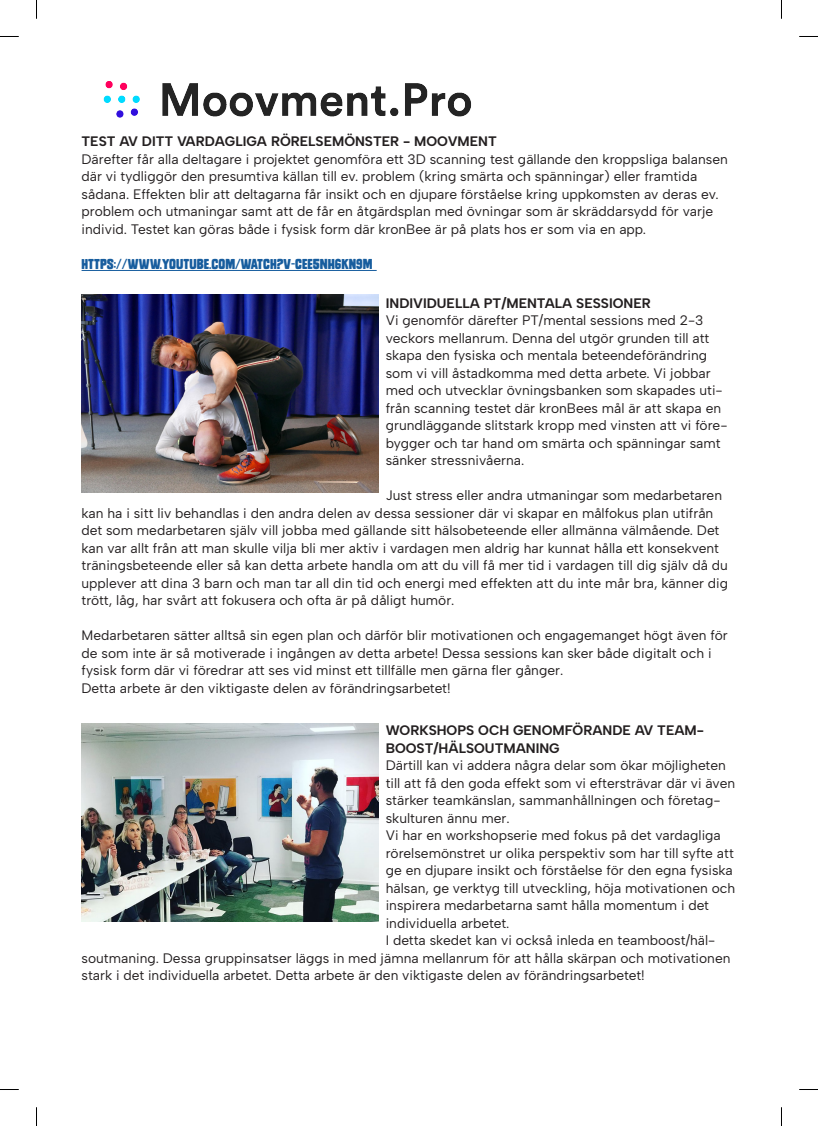
<style>
.page{position:relative;width:818px;height:1126px;background:#fff}
.page>*{position:absolute;margin:0;border:0;box-sizing:border-box;transform-origin:0 0}
.KRONBEE_BRÖD{font:13.75px/17.5px "Albert Sans";color:#231f20}
.KRONBEE_BRÖD-2{font:700 13.75px/17.5px "Albert Sans";color:#231f20}
.t1{font:13.75px "Monstro Solid";color:#175d9e}
</style>
<div class="page">
<img style="left:103px;top:81px;width:368px;height:37px">
<img style="left:81px;top:295px;width:297px;height:197px">
<hr style="left:81px;top:270px;width:295px;height:1px;background:#175d9e">
<img style="left:81px;top:723px;width:297px;height:198px">
<svg style="left:0;top:36px;width:19px;height:1px"></svg>
<svg style="left:799px;top:36px;width:18px;height:1px"></svg>
<svg style="left:0;top:1089px;width:19px;height:1px"></svg>
<svg style="left:799px;top:1089px;width:18px;height:1px"></svg>
<svg style="left:36px;top:0;width:1px;height:19px"></svg>
<svg style="left:36px;top:1107px;width:1px;height:18px"></svg>
<p class="KRONBEE_BRÖD-2" style="left:81px;top:133px;width:416px">TEST AV DITT VARDAGLIGA RÖRELSEMÖNSTER - MOOVMENT</p>
<p class="KRONBEE_BRÖD" style="left:81px;top:150px;width:647px">Därefter får alla deltagare i projektet genomföra ett 3D scanning test gällande den kroppsliga balansen där vi tydliggör den presumtiva källan till ev. problem (kring smärta och spänningar) eller framtida sådana. Effekten blir att deltagarna får insikt och en djupare förståelse kring uppkomsten av deras ev. problem och utmaningar samt att de får en åtgärdsplan med övningar som är skräddarsydd för varje individ. Testet kan göras både i fysisk form där kronBee är på plats hos er som via en app.</p>
<p class="t1" style="left:81px;top:256px;width:292px">HTTPS://WWW.YOUTUBE.COM/WATCH?V=CEE5NH6KN9M</p>
<p class="KRONBEE_BRÖD-2" style="left:385px;top:294px;width:266px">INDIVIDUELLA PT/MENTALA SESSIONER</p>
<p class="KRONBEE_BRÖD" style="left:385px;top:312px;width:343px">Vi genomför därefter PT/mental sessions med 2-3 veckors mellanrum. Denna del utgör grunden till att skapa den fysiska och mentala beteendeförändring som vi vill åstadkomma med detta arbete. Vi jobbar med och utvecklar övningsbanken som skapades uti&shy;från scanning testet där kronBees mål är att skapa en grundläggande slitstark kropp med vinsten att vi före&shy;bygger och tar hand om smärta och spänningar samt sänker stressnivåerna.</p>
<p class="KRONBEE_BRÖD" style="left:81px;top:487px;width:647px;text-indent:304px">Just stress eller andra utmaningar som medarbetaren kan ha i sitt liv behandlas i den andra delen av dessa sessioner där vi skapar en målfokus plan utifrån det som medarbetaren själv vill jobba med gällande sitt hälsobeteende eller allmänna välmående. Det kan var allt från att man skulle vilja bli mer aktiv i vardagen men aldrig har kunnat hålla ett konsekvent träningsbeteende eller så kan detta arbete handla om att du vill få mer tid i vardagen till dig själv då du upplever att dina 3 barn och man tar all din tid och energi med effekten att du inte mår bra, känner dig trött, låg, har svårt att fokusera och ofta är på dåligt humör.</p>
<p class="KRONBEE_BRÖD" style="left:81px;top:627px;width:647px">Medarbetaren sätter alltså sin egen plan och därför blir motivationen och engagemanget högt även för de som inte är så motiverade i ingången av detta arbete! Dessa sessions kan sker både digitalt och i fysisk form där vi föredrar att ses vid minst ett tillfälle men gärna fler gånger.</p>
<p class="KRONBEE_BRÖD" style="left:81px;top:679px;width:370px">Detta arbete är den viktigaste delen av förändringsarbetet!</p>
<p class="KRONBEE_BRÖD-2" style="left:385px;top:721px;width:319px">WORKSHOPS OCH GENOMFÖRANDE AV TEAM-<br>BOOST/HÄLSOUTMANING</p>
<p class="KRONBEE_BRÖD" style="left:385px;top:756px;width:351px">Därtill kan vi addera några delar som ökar möjligheten till att få den goda effekt som vi eftersträvar där vi även stärker teamkänslan, sammanhållningen och företag&shy;skulturen ännu mer.</p>
<p class="KRONBEE_BRÖD" style="left:385px;top:826px;width:351px">Vi har en workshopserie med fokus på det vardagliga rörelsemönstret ur olika perspektiv som har till syfte att ge en djupare insikt och förståelse för den egna fysiska hälsan, ge verktyg till utveckling, höja motivationen och inspirera medarbetarna samt hålla momentum i det individuella arbetet.</p>
<p class="KRONBEE_BRÖD" style="left:81px;top:931px;width:650px;text-indent:304px">I detta skedet kan vi också inleda en teamboost/häl&shy;soutmaning. Dessa gruppinsatser läggs in med jämna mellanrum för att hålla skärpan och motivationen stark i det individuella arbetet. Detta arbete är den viktigaste delen av förändringsarbetet!</p>
</div>
